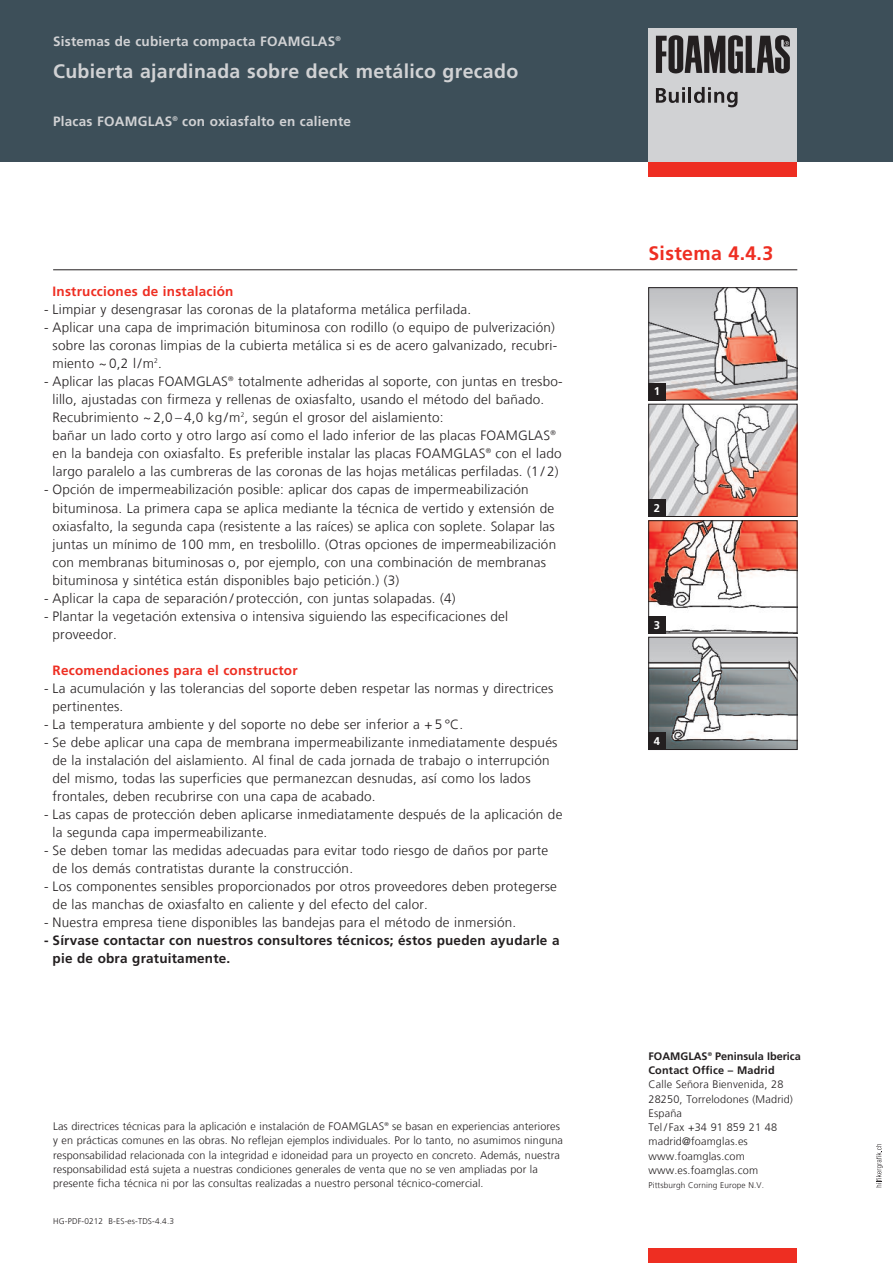
<style>
.page{position:relative;width:893px;height:1263px;background:#fff}
.page>*{position:absolute;margin:0;border:0;box-sizing:border-box;transform-origin:0 0}
.t1{font:700 19.5px "Frutiger LT Com";letter-spacing:.015em;color:#d1d2d4}
.t2{font:700 19.5px "Frutiger LT Com";letter-spacing:.015em;color:#ee2e22}
.t3{font:300 13.5px/18px "Frutiger LT Com";letter-spacing:.015em;color:#231f20}
.t4{font:700 13.5px/18px "Frutiger LT Com";letter-spacing:.015em;color:#231f20}
.t5{font:700 13.5px "Frutiger LT Com";letter-spacing:.015em;color:#d1d2d4}
.t6{font:700 13.5px "Frutiger LT Com";letter-spacing:.015em;color:#ee2e22}
.t7{font:700 11.25px "Frutiger LT Com";color:#fff}
.t8{font:300 10.8px/14.2px "Frutiger LT Com";letter-spacing:.01em;color:#231f20}
.t9{font:700 10.8px/14.2px "Frutiger LT Com";color:#231f20}
.t10{font:300 8.25px "Frutiger LT Com";letter-spacing:.015em;color:#231f20}
</style>
<div class="page">
<div style="left:0;top:0;width:893px;height:162px;background:#3d4f59"></div>
<div style="left:648px;top:28px;width:149px;height:134px;background:#d1d2d4"></div>
<div style="left:648px;top:162px;width:149px;height:15px;background:#ee2e22"></div>
<svg style="left:656px;top:35px;width:134px;height:38px"></svg>
<svg style="left:656px;top:87px;width:29px;height:16px"></svg>
<hr style="left:688px;top:87px;width:3px;height:16px;background:#231f20">
<svg style="left:694px;top:87px;width:43px;height:20px"></svg>
<div style="left:648px;top:1248px;width:149px;height:15px;background:#ee2e22"></div>
<hr style="left:53px;top:270px;width:744px;height:1px;background:#231f20">
<img style="left:650px;top:289px;width:145px;height:109px">
<div style="left:648px;top:287px;width:149px;height:113px;border:1px solid #231f20"></div>
<img style="left:650px;top:406px;width:145px;height:109px">
<div style="left:648px;top:404px;width:149px;height:113px;border:1px solid #231f20"></div>
<img style="left:650px;top:522px;width:145px;height:109px">
<div style="left:648px;top:520px;width:149px;height:113px;border:1px solid #231f20"></div>
<img style="left:650px;top:639px;width:145px;height:109px">
<div style="left:648px;top:637px;width:149px;height:113px;border:1px solid #231f20"></div>
<div style="left:648px;top:383px;width:17px;height:17px;background:#231f20"></div>
<div style="left:648px;top:500px;width:17px;height:17px;background:#231f20"></div>
<div style="left:648px;top:616px;width:17px;height:17px;background:#231f20"></div>
<div style="left:648px;top:733px;width:17px;height:17px;background:#231f20"></div>
<svg style="left:876px;top:1144px;width:7px;height:43px"></svg>
<p class="t5" style="left:53px;top:36px;width:289px">Sistemas de cubierta compacta FOAMGLAS<sup>®</sup></p>
<h1 class="t1" style="left:53px;top:64px;width:467px">Cubierta ajardinada sobre deck metálico grecado</h1>
<p class="t5" style="left:53px;top:116px;width:299px">Placas FOAMGLAS<sup>®</sup> con oxiasfalto en caliente</p>
<p class="t6" style="left:53px;top:286px;width:182px">Instrucciones de instalación</p>
<p class="t3" style="left:44px;top:302px;width:428px">- Limpiar y desengrasar las coronas de la plataforma metálica perfilada.</p>
<p class="t3" style="left:53px;top:320px;width:506px;text-indent:-8px">- Aplicar una capa de imprimación bituminosa con rodillo (o equipo de pulverización) sobre las coronas limpias de la cubierta metálica si es de acero galvanizado, recubri&shy;miento ~ 0,2 l/m<sup>2</sup>.</p>
<p class="t3" style="left:53px;top:374px;width:511px;text-indent:-8px">- Aplicar las placas FOAMGLAS<sup>®</sup> totalmente adheridas al soporte, con juntas en tresbo&shy;lillo, ajustadas con firmeza y rellenas de oxiasfalto, usando el método del bañado.<br>Recubrimiento ~ 2,0 – 4,0 kg/m<sup>2</sup>, según el grosor del aislamiento:<br>bañar un lado corto y otro largo así como el lado inferior de las placas FOAMGLAS<sup>® </sup>en la bandeja con oxiasfalto. Es preferible instalar las placas FOAMGLAS<sup>®</sup> con el lado largo paralelo a las cumbreras de las coronas de las hojas metálicas perfiladas. (1 / 2)</p>
<p class="t3" style="left:53px;top:482px;width:505px;text-indent:-8px">- Opción de impermeabilización posible: aplicar dos capas de impermeabilización bituminosa. La primera capa se aplica mediante la técnica de vertido y extensión de oxiasfalto, la segunda capa (resistente a las raíces) se aplica con soplete. Solapar las juntas un mínimo de 100 mm, en tresbolillo. (Otras opciones de impermeabilización con membranas bituminosas o, por ejemplo, con una combinación de membranas bituminosa y sintética están disponibles bajo petición.) (3)</p>
<p class="t3" style="left:44px;top:590px;width:413px">- Aplicar la capa de separación / protección, con juntas solapadas. (4)</p>
<p class="t3" style="left:53px;top:608px;width:457px;text-indent:-8px">- Plantar la vegetación extensiva o intensiva siguiendo las especificaciones del proveedor.</p>
<p class="t6" style="left:53px;top:664px;width:246px">Recomendaciones para el constructor</p>
<p class="t3" style="left:53px;top:680px;width:502px;text-indent:-8px">- La acumulación y las tolerancias del soporte deben respetar las normas y directrices pertinentes.</p>
<p class="t3" style="left:44px;top:716px;width:421px">- La temperatura ambiente y del soporte no debe ser inferior a + 5 °C.</p>
<p class="t3" style="left:53px;top:734px;width:506px;text-indent:-8px">- Se debe aplicar una capa de membrana impermeabilizante inmediatamente después de la instalación del aislamiento. Al final de cada jornada de trabajo o interrupción del mismo, todas las superficies que permanezcan desnudas, así como los lados frontales, deben recubrirse con una capa de acabado.</p>
<p class="t3" style="left:53px;top:806px;width:511px;text-indent:-8px">- Las capas de protección deben aplicarse inmediatamente después de la aplicación de la segunda capa impermeabilizante.</p>
<p class="t3" style="left:53px;top:842px;width:497px;text-indent:-8px">- Se deben tomar las medidas adecuadas para evitar todo riesgo de daños por parte de los demás contratistas durante la construcción.</p>
<p class="t3" style="left:53px;top:878px;width:506px;text-indent:-8px">- Los componentes sensibles proporcionados por otros proveedores deben protegerse de las manchas de oxiasfalto en caliente y del efecto del calor.</p>
<p class="t3" style="left:44px;top:914px;width:474px">- Nuestra empresa tiene disponibles las bandejas para el método de inmersión.</p>
<p class="t4" style="left:53px;top:932px;width:508px;text-indent:-8px">- Sírvase contactar con nuestros consultores técnicos; éstos pueden ayudarle a pie de obra gratuitamente.</p>
<p class="t8" style="left:53px;top:1120px;width:511px">Las directrices técnicas para la aplicación e instalación de FOAMGLAS<sup>®</sup> se basan en experiencias anteriores y en prácticas comunes en las obras. No reflejan ejemplos individuales. Por lo tanto, no asumimos ninguna responsabilidad relacionada con la integridad e idoneidad para un proyecto en concreto. Además, nuestra responsabilidad está sujeta a nuestras condiciones generales de venta que no se ven ampliadas por la presente ficha técnica ni por las consultas realizadas a nuestro personal técnico-comercial.</p>
<p class="t10" style="left:53px;top:1217px;width:122px">HG-PDF-0212 B-ES-es-TDS-4.4.3</p>
<h1 class="t2" style="left:648px;top:246px;width:126px">Sistema 4.4.3</h1>
<p class="t7" style="left:654px;top:387px;width:8px">1</p>
<p class="t7" style="left:654px;top:503px;width:8px">2</p>
<p class="t7" style="left:654px;top:620px;width:8px">3</p>
<p class="t7" style="left:654px;top:737px;width:8px">4</p>
<p class="t9" style="left:648px;top:1050px;width:154px">FOAMGLAS<sup>®</sup> Peninsula Iberica<br>Contact Office – Madrid</p>
<p class="t8" style="left:648px;top:1078px;width:146px">Calle Señora Bienvenida, 28<br>28250, Torrelodones (Madrid)<br>España<br>Tel / Fax +34 91 859 21 48 madrid@foamglas.es www.foamglas.com www.es.foamglas.com</p>
<p class="t10" style="left:648px;top:1182px;width:117px">Pittsburgh Corning Europe N.V.</p>
</div>
